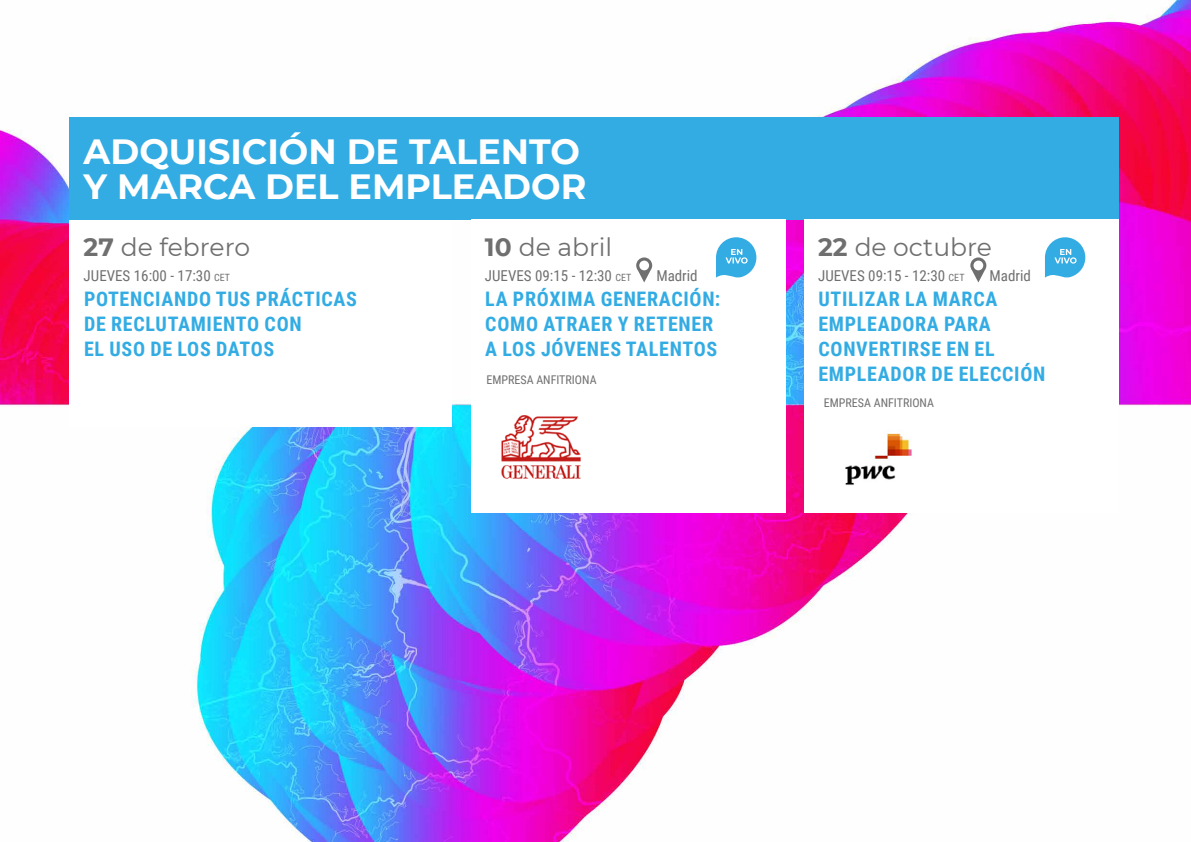
<style>
.page{position:relative;width:1191px;height:842px;background:#fff}
.page>*{position:absolute;margin:0;border:0;box-sizing:border-box;transform-origin:0 0}
.t1{font:700 35px/35px "Montserrat";color:#fff}
.t2{font:25px "Montserrat";color:#706f6f}
.t3{font:700 20px/25px "Roboto Condensed";letter-spacing:.035em;color:#33ace3}
.t4{font:15px "Roboto Condensed";color:#706f6f}
.t5{font:12px "Roboto Condensed";color:#706f6f}
.s1{font-weight:700}
.s2{font-size:10px}
</style>
<div class="page">
<img style="left:0;top:0;width:1191px;height:842px">
<div style="left:69px;top:118px;width:1049px;height:102px;background:#33ace3"></div>
<div style="left:69px;top:220px;width:383px;height:207px;background:#fff"></div>
<div style="left:471px;top:220px;width:314px;height:293px;background:#fff"></div>
<div style="left:804px;top:220px;width:314px;height:293px;background:#fff"></div>
<svg style="left:716px;top:237px;width:40px;height:41px"></svg>
<svg style="left:1045px;top:237px;width:40px;height:41px"></svg>
<svg style="left:636px;top:257px;width:16px;height:25px"></svg>
<svg style="left:970px;top:257px;width:16px;height:25px"></svg>
<img style="left:501px;top:415px;width:80px;height:64px">
<img style="left:845px;top:430px;width:67px;height:55px">
<h1 class="t1" style="left:84px;top:133px;width:504px">ADQUISICIÓN DE TALENTO<br>Y MARCA DEL EMPLEADOR</h1>
<p class="t2" style="left:84px;top:230px;width:168px"><span class="s1">27</span> de febrero</p>
<p class="t4" style="left:84px;top:265px;width:148px">JUEVES 16:00 - 17:30 <span class="s2">CET</span></p>
<p class="t3" style="left:84px;top:286px;width:274px">POTENCIANDO TUS PRÁCTICAS<br>DE RECLUTAMIENTO CON<br>EL USO DE LOS DATOS</p>
<p class="t2" style="left:485px;top:230px;width:129px"><span class="s1">10</span> de abril</p>
<p class="t4" style="left:485px;top:265px;width:148px">JUEVES 09:15 - 12:30 <span class="s2">CET</span></p>
<p class="t4" style="left:656px;top:265px;width:43px">Madrid</p>
<p class="t3" style="left:485px;top:286px;width:237px">LA PRÓXIMA GENERACIÓN:<br>COMO ATRAER Y RETENER<br>A LOS JÓVENES TALENTOS</p>
<p class="t2" style="left:818px;top:230px;width:175px"><span class="s1">22</span> de octubre</p>
<p class="t4" style="left:818px;top:265px;width:148px">JUEVES 09:15 - 12:30 <span class="s2">CET</span></p>
<p class="t4" style="left:989px;top:265px;width:43px">Madrid</p>
<p class="t3" style="left:818px;top:286px;width:180px">UTILIZAR LA MARCA<br>EMPLEADORA PARA<br>CONVERTIRSE EN EL</p>
<p class="t5" style="left:486px;top:371px;width:112px">EMPRESA ANFITRIONA</p>
<p class="t3" style="left:818px;top:361px;width:228px">EMPLEADOR DE ELECCIÓN</p>
<p class="t5" style="left:824px;top:395px;width:112px">EMPRESA ANFITRIONA</p>
</div>
